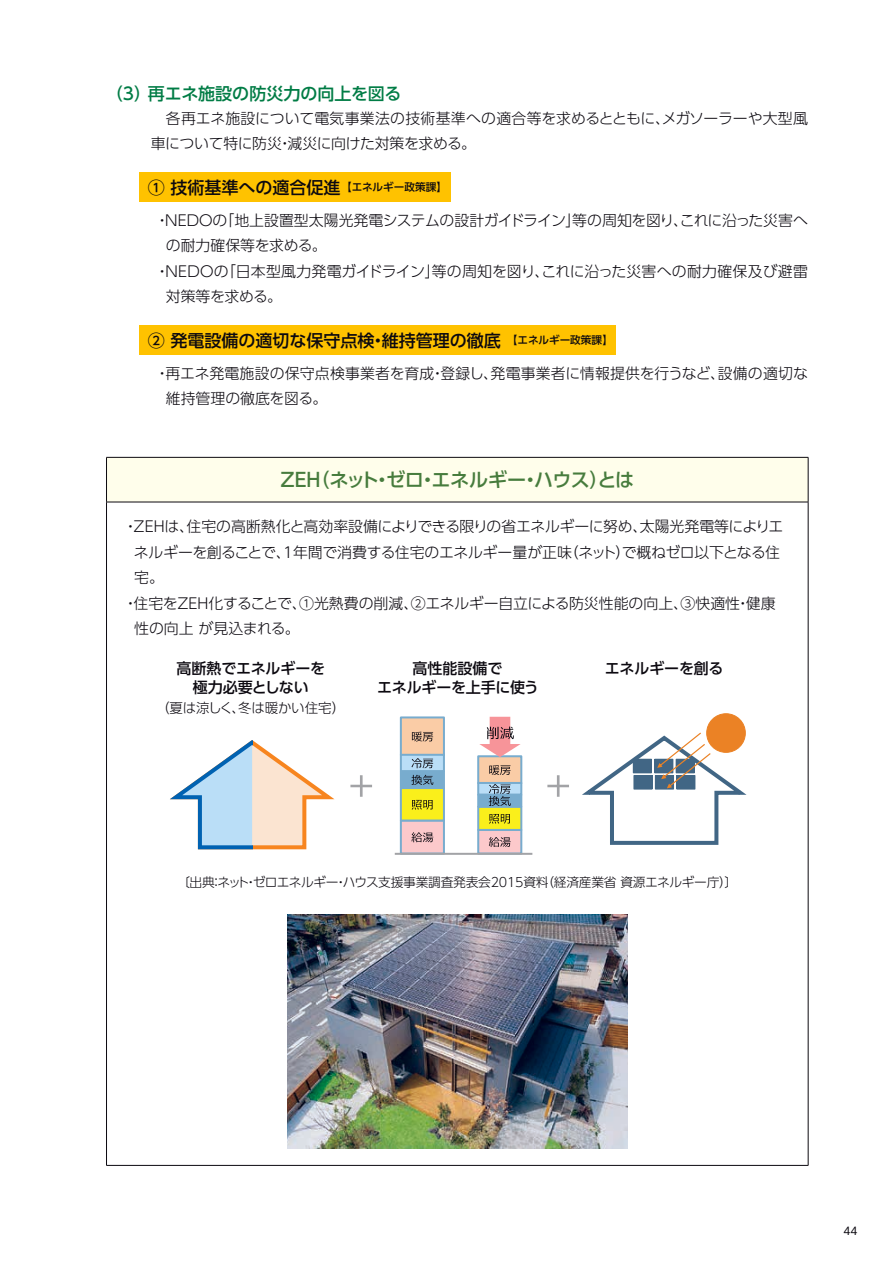
<style>
.page{position:relative;width:893px;height:1263px;background:#fff}
.page>*{position:absolute;margin:0;border:0;box-sizing:border-box;transform-origin:0 0}
.t1{font:500 19.2px "UD Shin Go Pro";letter-spacing:-.02em;color:#477c3d}
.t2{font:500 16.95px "UD Shin Go Pro";color:#0c0910}
.t3{font:500 16.95px "UD Shin Go Pro";color:#007c45}
.t4{font:500 15px/19.5px "UD Shin Go Pro";letter-spacing:-.01em;color:#0c0910;text-align:center}
.t5{font:300 14.85px/25.5px "UD Shin Go Pro";color:#0c0910}
.t6{font:300 14.85px "UD Shin Go Pro";letter-spacing:-.02em;color:#0c0910}
.t7{font:300 14.85px "UD Shin Go Pro";letter-spacing:.02em;color:#0c0910}
.t8{font:300 14.85px "UD Shin Go Pro";letter-spacing:-.025em;color:#0c0910}
.t9{font:300 13.5px "UD Shin Go Pro";letter-spacing:-.02em;color:#0c0910}
.t10{font:300 12.75px "UD Shin Go Pro";letter-spacing:-.02em;color:#0c0910}
.t11{font:10.65px "UD Shin Go NT Pro";color:#0c0910}
.s1{font-size:10.65px}
</style>
<div class="page">
<div style="left:139px;top:172px;width:311px;height:30px;background:#ffc200"></div>
<div style="left:139px;top:325px;width:477px;height:30px;background:#ffc200"></div>
<div style="left:107px;top:457px;width:701px;height:45px;background:#fffeeb"></div>
<hr style="left:106px;top:502px;width:702px;height:1px;background:#0c0910">
<hr style="left:106px;top:457px;width:702px;height:1px;background:#0c0910">
<hr style="left:106px;top:458px;width:1px;height:44px;background:#0c0910">
<hr style="left:808px;top:458px;width:1px;height:44px;background:#0c0910">
<hr style="left:106px;top:502px;width:1px;height:663px;background:#0c0910">
<hr style="left:808px;top:502px;width:1px;height:663px;background:#0c0910">
<hr style="left:106px;top:1165px;width:702px;height:1px;background:#0c0910">
<svg style="left:350px;top:775px;width:22px;height:22px"></svg>
<div style="left:401px;top:820px;width:43px;height:33px;background:#fcc9cb"></div>
<div style="left:400px;top:819px;width:45px;height:35px;border:2px solid #78acce"></div>
<svg style="left:411px;top:832px;width:22px;height:10px"></svg>
<div style="left:401px;top:788px;width:43px;height:32px;background:#faef1b"></div>
<div style="left:400px;top:787px;width:45px;height:34px;border:2px solid #78acce"></div>
<svg style="left:412px;top:800px;width:21px;height:10px"></svg>
<div style="left:401px;top:717px;width:43px;height:38px;background:#facca6"></div>
<div style="left:400px;top:716px;width:45px;height:40px;border:2px solid #78acce"></div>
<svg style="left:412px;top:732px;width:21px;height:9px"></svg>
<div style="left:401px;top:755px;width:43px;height:16px;background:#badef7"></div>
<div style="left:400px;top:754px;width:45px;height:18px;border:2px solid #78acce"></div>
<svg style="left:411px;top:758px;width:22px;height:10px"></svg>
<div style="left:401px;top:771px;width:43px;height:17px;background:#78acce"></div>
<div style="left:400px;top:770px;width:45px;height:19px;border:2px solid #78acce"></div>
<svg style="left:411px;top:775px;width:22px;height:10px"></svg>
<div style="left:478px;top:830px;width:43px;height:23px;background:#fcc9cb"></div>
<div style="left:477px;top:829px;width:45px;height:25px;border:2px solid #78acce"></div>
<svg style="left:489px;top:837px;width:22px;height:10px"></svg>
<div style="left:478px;top:807px;width:43px;height:23px;background:#faef1b"></div>
<div style="left:477px;top:806px;width:45px;height:25px;border:2px solid #78acce"></div>
<svg style="left:489px;top:814px;width:21px;height:10px"></svg>
<div style="left:478px;top:756px;width:43px;height:27px;background:#facca6"></div>
<div style="left:477px;top:755px;width:45px;height:29px;border:2px solid #78acce"></div>
<svg style="left:489px;top:765px;width:21px;height:10px"></svg>
<div style="left:478px;top:783px;width:43px;height:12px;background:#badef7"></div>
<div style="left:477px;top:782px;width:45px;height:14px;border:2px solid #78acce"></div>
<div style="left:478px;top:795px;width:43px;height:11px;background:#78acce"></div>
<div style="left:477px;top:794px;width:45px;height:13px;border:2px solid #78acce"></div>
<svg style="left:489px;top:784px;width:22px;height:22px"></svg>
<svg style="left:479px;top:717px;width:42px;height:40px"></svg>
<hr style="left:395px;top:853px;width:137px;height:2px;background:#a2a3a6">
<svg style="left:547px;top:775px;width:22px;height:22px"></svg>
<div style="left:707px;top:714px;width:38px;height:38px;background:#eb8225;border-radius:50%"></div>
<div style="left:706px;top:713px;width:40px;height:40px;border:1px solid #eb8225;border-radius:50%"></div>
<svg style="left:582px;top:732px;width:164px;height:113px"></svg>
<svg style="left:170px;top:740px;width:164px;height:110px"></svg>
<img style="left:287px;top:914px;width:340px;height:234px">
<p class="t3" style="left:106px;top:80px;width:297px">（3）再エネ施設の防災力の向上を図る</p>
<p class="t5" style="left:151px;top:105px;width:658px;text-indent:15px">各再エネ施設について電気事業法の技術基準への適合等を求めるとともに、メガソーラーや大型風車について特に防災・減災に向けた対策を求める。</p>
<p class="t2" style="left:148px;top:173px;width:301px">① 技術基準への適合促進 <span class="s1">【エネルギー政策課】</span></p>
<p class="t5" style="left:155px;top:207px;width:654px">・NEDOの「地上設置型太陽光発電システムの設計ガイドライン」等の周知を図り、これに沿った災害へ</p>
<p class="t5" style="left:166px;top:232px;width:162px">の耐力確保等を求める。</p>
<p class="t7" style="left:155px;top:259px;width:654px">・NEDOの「日本型風力発電ガイドライン」等の周知を図り、これに沿った災害への耐力確保及び避雷</p>
<p class="t8" style="left:166px;top:285px;width:118px">対策等を求める。</p>
<p class="t2" style="left:148px;top:326px;width:467px">② 発電設備の適切な保守点検・維持管理の徹底 <span class="s1">【エネルギー政策課】</span></p>
<p class="t5" style="left:166px;top:360px;width:644px;text-indent:-11px">・再エネ発電施設の保守点検事業者を育成・登録し、発電事業者に情報提供を行うなど、設備の適切な維持管理の徹底を図る。</p>
<p class="t1" style="left:280px;top:464px;width:355px">ZEH（ネット・ゼロ・エネルギー・ハウス）とは</p>
<p class="t6" style="left:123px;top:514px;width:662px">・ZEHは、住宅の高断熱化と高効率設備によりできる限りの省エネルギーに努め、太陽光発電等によりエ</p>
<p class="t6" style="left:134px;top:540px;width:648px">ネルギーを創ることで、1年間で消費する住宅のエネルギー量が正味（ネット）で概ねゼロ以下となる住</p>
<p class="t5" style="left:134px;top:564px;width:31px">宅。</p>
<p class="t5" style="left:123px;top:590px;width:654px">・住宅をZEH化することで、①光熱費の削減、②エネルギー自立による防災性能の向上、③快適性・健康</p>
<p class="t5" style="left:134px;top:615px;width:167px">性の向上 が見込まれる。</p>
<p class="t4" style="left:177px;top:658px;width:150px">高断熱でエネルギーを極力必要としない</p>
<p class="t9" style="left:156px;top:696px;width:191px">（夏は涼しく、冬は暖かい住宅）</p>
<p class="t4" style="left:377px;top:658px;width:163px">高性能設備で<br>エネルギーを上手に使う</p>
<p class="t4" style="left:605px;top:658px;width:120px">エネルギーを創る</p>
<p class="t10" style="left:177px;top:872px;width:562px">〔出典：ネット・ゼロエネルギー・ハウス支援事業調査発表会2015資料（経済産業省 資源エネルギー庁）〕</p>
<p class="t11" style="left:843px;top:1222px;width:16px">44</p>
</div>
